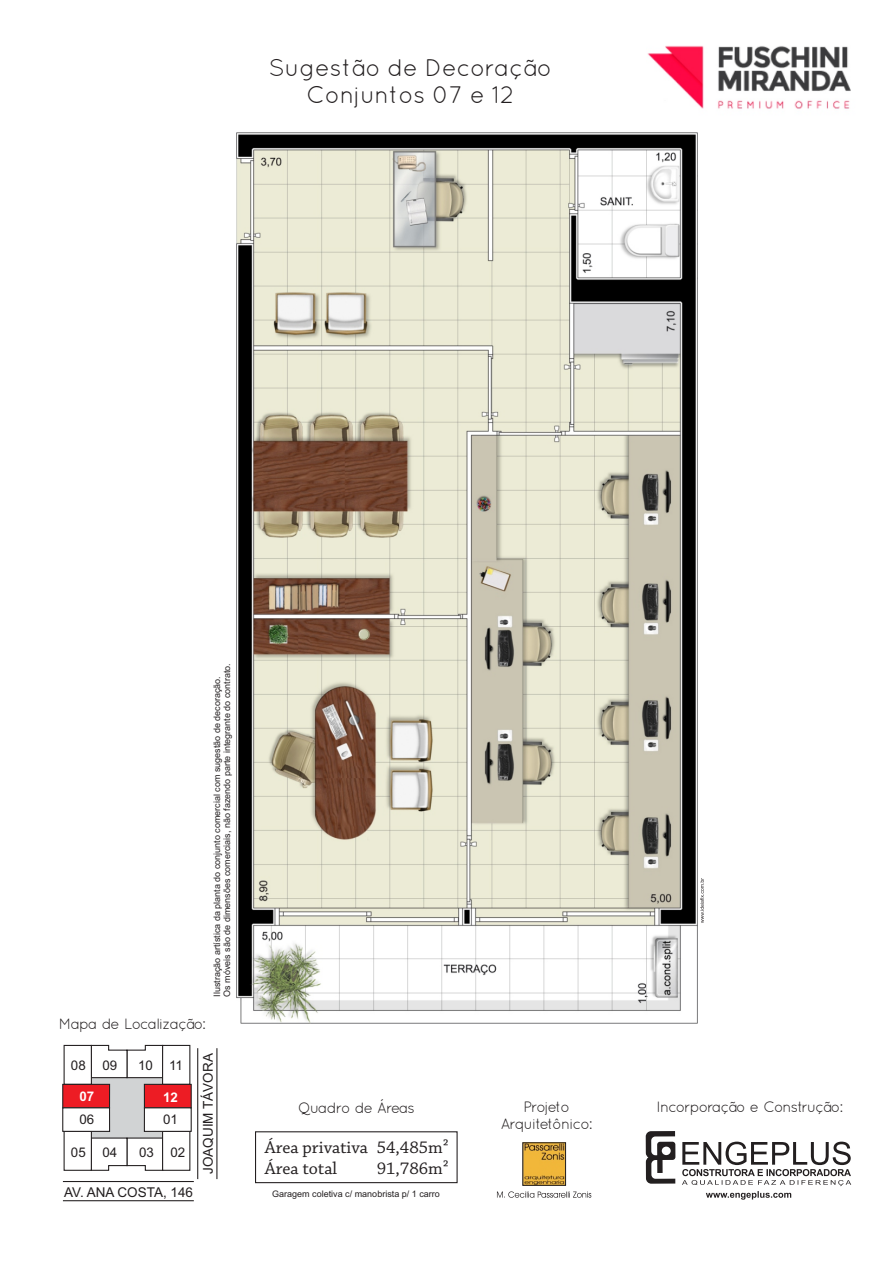
<style>
.page{position:relative;width:893px;height:1263px;background:#fff}
.page>*{position:absolute;margin:0;border:0;box-sizing:border-box;transform-origin:0 0}
.t1{font:24px/27px "Quicksand";color:#231f20;text-align:center}
.t2{font:18px/21.3px "Chaparral Pro";color:#231f20}
.t3{font:15px/17px "Quicksand";letter-spacing:-.06em;color:#231f20;text-align:center}
.t4{font:13.5px "Arial";color:#231f20}
.t5{font:13.35px "Arial";color:#231f20}
.t6{font:700 13.35px "Arial";color:#fff}
.t7{font:9px/10.1px "Arial";color:#231f20}
</style>
<div class="page">
<img style="left:236px;top:133px;width:461px;height:891px">
<svg style="left:700px;top:878px;width:4px;height:45px"></svg>
<svg style="left:646px;top:1131px;width:29px;height:53px"></svg>
<svg style="left:682px;top:1141px;width:169px;height:59px"></svg>
<img style="left:524px;top:1144px;width:40px;height:40px">
<div style="left:522px;top:1142px;width:44px;height:44px;border:1px solid #231f20"></div>
<svg style="left:497px;top:1191px;width:94px;height:7px"></svg>
<div style="left:255px;top:1131px;width:203px;height:52px;border:1px solid #231f20"></div>
<svg style="left:62px;top:1044px;width:130px;height:127px"></svg>
<hr style="left:63px;top:1181px;width:131px;height:1px;background:#231f20">
<hr style="left:63px;top:1200px;width:131px;height:1px;background:#231f20">
<hr style="left:197px;top:1048px;width:1px;height:131px;background:#231f20">
<hr style="left:216px;top:1048px;width:1px;height:131px;background:#231f20">
<img style="left:647px;top:45px;width:204px;height:64px">
<h1 class="t1" style="left:269px;top:56px;width:285px">Sugestão de Decoração<br>Conjuntos 07 e 12</h1>
<p class="t7" style="left:213px;top:997px;width:335px;rotate:-90deg">Ilustração artística da planta do conjunto comercial com sugestão de decoração.<br>Os móveis são de dimensões comerciais, não fazendo parte integrante do contrato.</p>
<h3 class="t3" style="left:59px;top:1017px;width:148px">Mapa de Localização:</h3>
<h3 class="t5" style="left:71px;top:1060px;width:48px">08 09</h3>
<h3 class="t5" style="left:138px;top:1060px;width:46px">10 11</h3>
<h3 class="t6" style="left:163px;top:1092px;width:16px">12</h3>
<h3 class="t5" style="left:163px;top:1114px;width:16px">01</h3>
<h3 class="t6" style="left:79px;top:1091px;width:16px">07</h3>
<h3 class="t5" style="left:79px;top:1114px;width:16px">06</h3>
<h3 class="t5" style="left:71px;top:1147px;width:48px">05 04</h3>
<h3 class="t5" style="left:139px;top:1147px;width:48px">03 02</h3>
<h3 class="t4" style="left:203px;top:1174px;width:122px;rotate:-90deg">JOAQUIM TÁVORA</h3>
<h3 class="t4" style="left:64px;top:1187px;width:130px">AV. ANA COSTA, 146</h3>
<h3 class="t3" style="left:298px;top:1100px;width:118px">Quadro de Áreas</h3>
<h3 class="t3" style="left:501px;top:1100px;width:93px">Projeto<br>Arquitetônico:</h3>
<h3 class="t3" style="left:657px;top:1100px;width:188px">Incorporação e Construção:</h3>
<h2 class="t2" style="left:265px;top:1138px;width:105px">Área privativa<br>Área total</h2>
<h2 class="t2" style="left:377px;top:1138px;width:74px">54,485m²<br>91,786m²</h2>
<p class="t7" style="left:272px;top:1190px;width:169px">Garagem coletiva c/ manobrista p/ 1 carro</p>
</div>
